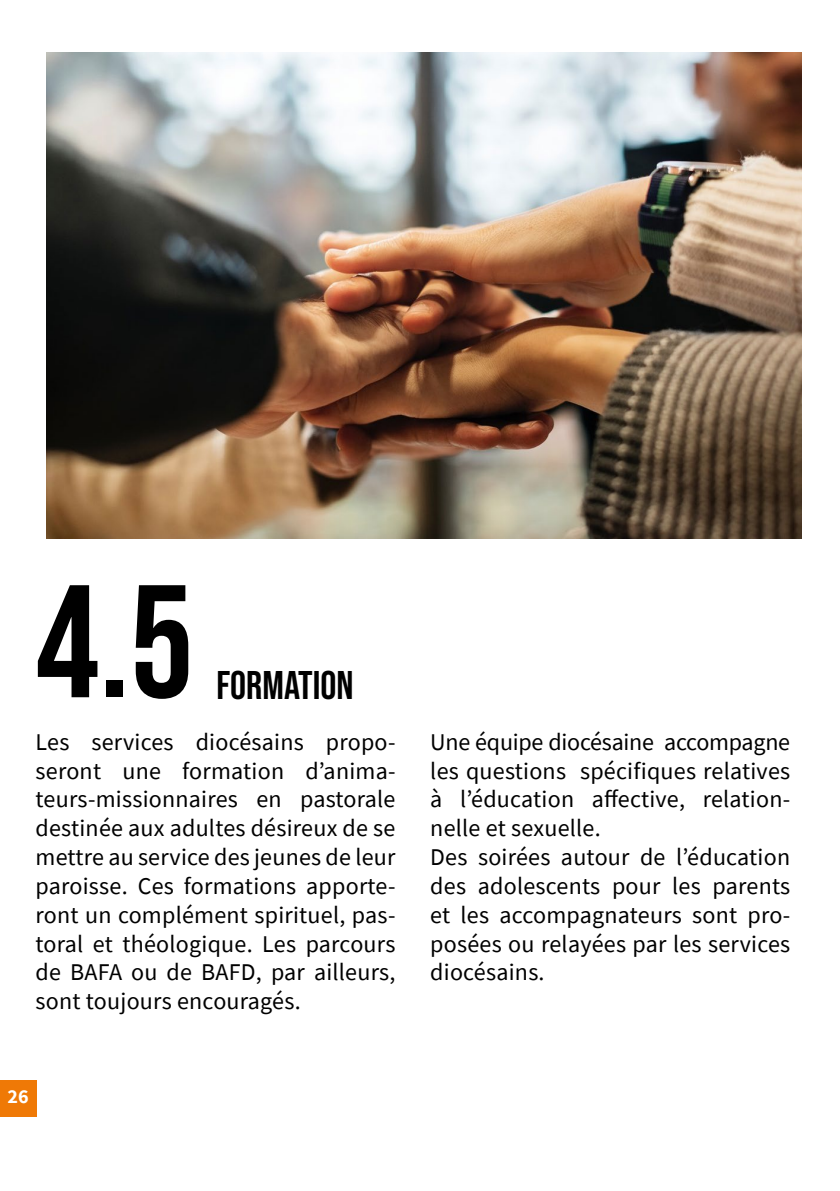
<style>
.page{position:relative;width:840px;height:1191px;background:#fff}
.page>*{position:absolute;margin:0;border:0;box-sizing:border-box;transform-origin:0 0}
.t1{font:160px "Bebas Neue";color:#000}
.t2{font:40px "Bebas Neue";color:#000}
.t3{font:24px/28.8px "Source Sans Pro";letter-spacing:.01em;color:#000;text-align:justify}
.t4{font:700 20px "Source Sans Pro";color:#fff}
</style>
<div class="page">
<img style="left:47px;top:53px;width:754px;height:486px">
<div style="left:0;top:1080px;width:36px;height:36px;background:#ef7906"></div>
<h1 class="t1" style="left:35px;top:551px;width:160px">4.5</h1>
<h2 class="t2" style="left:216px;top:662px;width:138px">FORMATION</h2>
<p class="t3" style="left:36px;top:727px;width:361px">Les services diocésains propo&shy;seront une formation d’anima&shy;teurs-missionnaires en pastorale destinée aux adultes désireux de se mettre au service des jeunes de leur paroisse. Ces formations apporte&shy;ront un complément spirituel, pas&shy;toral et théologique. Les parcours de BAFA ou de BAFD, par ailleurs, sont toujours encouragés.</p>
<p class="t3" style="left:430px;top:727px;width:361px;text-align:left">Une équipe diocésaine accompagne les questions spécifiques relatives à l’éducation affective, relation&shy;nelle et sexuelle.<br>Des soirées autour de l’éducation des adolescents pour les parents et les accompagnateurs sont pro&shy;posées ou relayées par les services diocésains.</p>
<p class="t4" style="left:8px;top:1083px;width:23px">26</p>
</div>
